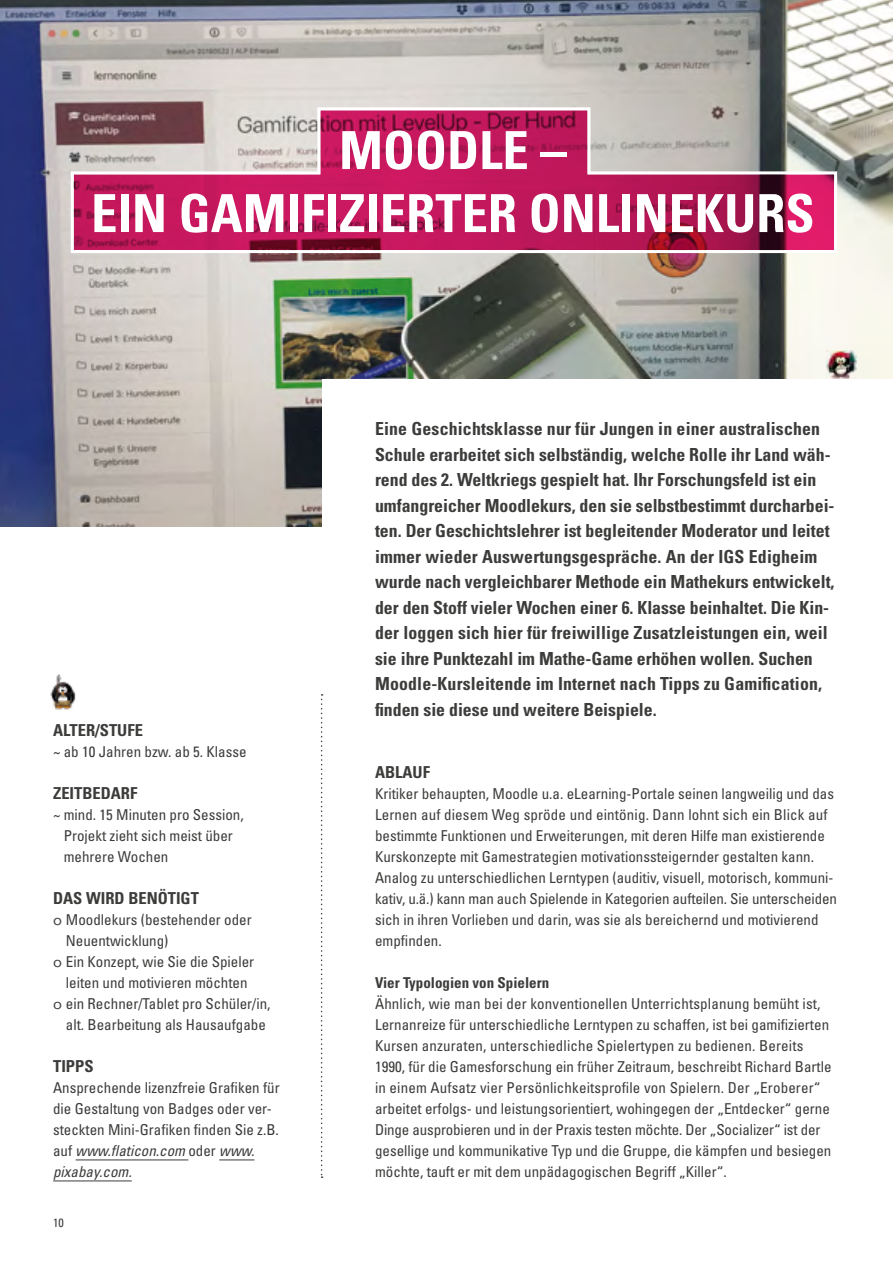
<style>
.page{position:relative;width:893px;height:1263px;background:#fff}
.page>*{position:absolute;margin:0;border:0;box-sizing:border-box;transform-origin:0 0}
.t1{font:700 condensed 52.5px/63px "Univers";color:#fff;text-align:center}
.t2{font:700 condensed 18px/25.5px "Univers";color:#3c3c3b}
.t3{font:700 condensed 16.5px "Univers";color:#3c3c3b}
.t4{font:condensed 15px/21px "Univers";color:#3c3c3b}
.t5{font:700 condensed 15px "Univers";color:#3c3c3b}
.t6{font:condensed 12px "Univers";color:#3c3c3b}
.s1{font-family:"Avenir";font-stretch:normal}
.s2{font-style:italic}
</style>
<div class="page">
<img style="left:0;top:0;width:893px;height:526px">
<img style="left:827px;top:350px;width:29px;height:29px">
<div style="left:322px;top:379px;width:571px;height:385px;background:#fff"></div>
<hr style="left:76px;top:1160px;width:112px;height:1px;background:#3c3c3b">
<hr style="left:219px;top:1160px;width:35px;height:1px;background:#3c3c3b">
<hr style="left:53px;top:1181px;width:79px;height:1px;background:#3c3c3b">
<svg style="left:321px;top:694px;width:2px;height:484px"></svg>
<img style="left:50px;top:674px;width:26px;height:36px">
<svg style="left:69px;top:106px;width:770px;height:149px;background:#b84d75"></svg>
<h1 class="t1" style="left:91px;top:119px;width:725px">MOODLE –<br>EIN GAMIFIZIERTER ONLINEKURS</h1>
<p class="t3" style="left:53px;top:720px;width:91px">ALTER/STUFE</p>
<p class="t4" style="left:53px;top:741px;width:195px">~ ab 10 Jahren bzw. ab 5. Klasse</p>
<p class="t3" style="left:53px;top:783px;width:86px">ZEITBEDARF</p>
<p class="t4" style="left:64px;top:804px;width:181px;text-indent:-11px">~ mind. 15 Minuten pro Session,<br>Projekt zieht sich meist über mehrere Wochen</p>
<p class="t3" style="left:53px;top:888px;width:147px">DAS WIRD BENÖTIGT</p>
<p class="t4" style="left:53px;top:909px;width:200px"><span class="s1">o</span> Moodlekurs (bestehender oder</p>
<p class="t4" style="left:66px;top:930px;width:104px">Neuentwicklung)</p>
<p class="t4" style="left:53px;top:951px;width:203px"><span class="s1">o</span> Ein Konzept, wie Sie die Spieler</p>
<p class="t4" style="left:66px;top:972px;width:183px">leiten und motivieren möchten</p>
<p class="t4" style="left:53px;top:993px;width:219px"><span class="s1">o</span> ein Rechner/Tablet pro Schüler/in,</p>
<p class="t4" style="left:66px;top:1014px;width:201px">alt. Bearbeitung als Hausaufgabe</p>
<p class="t3" style="left:53px;top:1056px;width:42px">TIPPS</p>
<p class="t4" style="left:53px;top:1077px;width:228px">Ansprechende lizenzfreie Grafiken für die Gestaltung von Badges oder ver&shy;steckten Mini-Grafiken finden Sie z.B. auf <span class="s2">www.flaticon.com</span> oder <span class="s2">www. pixabay.com.</span></p>
<p class="t6" style="left:53px;top:1215px;width:12px">10</p>
<p class="t2" style="left:375px;top:416px;width:461px">Eine Geschichtsklasse nur für Jungen in einer australischen Schule erarbeitet sich selbständig, welche Rolle ihr Land wäh&shy;rend des 2. Weltkriegs gespielt hat. Ihr Forschungsfeld ist ein umfangreicher Moodlekurs, den sie selbstbestimmt durcharbei&shy;ten. Der Geschichtslehrer ist begleitender Moderator und leitet immer wieder Auswertungsgespräche. An der IGS Edigheim wurde nach vergleichbarer Methode ein Mathekurs entwickelt, der den Stoff vieler Wochen einer 6. Klasse beinhaltet. Die Kin&shy;der loggen sich hier für freiwillige Zusatzleistungen ein, weil sie ihre Punktezahl im Mathe-Game erhöhen wollen. Suchen Moodle-Kursleitende im Internet nach Tipps zu Gamification, finden sie diese und weitere Beispiele.</p>
<p class="t3" style="left:375px;top:762px;width:56px">ABLAUF</p>
<p class="t4" style="left:375px;top:783px;width:463px">Kritiker behaupten, Moodle u.a. eLearning-Portale seinen langweilig und das Lernen auf diesem Weg spröde und eintönig. Dann lohnt sich ein Blick auf bestimmte Funktionen und Erweiterungen, mit deren Hilfe man existierende Kurskonzepte mit Gamestrategien motivationssteigernder gestalten kann.<br>Analog zu unterschiedlichen Lerntypen (auditiv, visuell, motorisch, kommuni&shy;kativ, u.ä.) kann man auch Spielende in Kategorien aufteilen. Sie unterscheiden sich in ihren Vorlieben und darin, was sie als bereichernd und motivierend empfinden.</p>
<p class="t5" style="left:375px;top:974px;width:176px">Vier Typologien von Spielern</p>
<p class="t4" style="left:375px;top:993px;width:458px">Ähnlich, wie man bei der konventionellen Unterrichtsplanung bemüht ist, Lernanreize für unterschiedliche Lerntypen zu schaffen, ist bei gamifizierten Kursen anzuraten, unterschiedliche Spielertypen zu bedienen. Bereits 1990, für die Gamesforschung ein früher Zeitraum, beschreibt Richard Bartle in einem Aufsatz vier Persönlichkeitsprofile von Spielern. Der „Eroberer“ arbeitet erfolgs- und leistungsorientiert, wohingegen der „Entdecker“ gerne Dinge ausprobieren und in der Praxis testen möchte. Der „Socializer“ ist der gesellige und kommunikative Typ und die Gruppe, die kämpfen und besiegen möchte, tauft er mit dem unpädagogischen Begriff „Killer“.</p>
</div>
